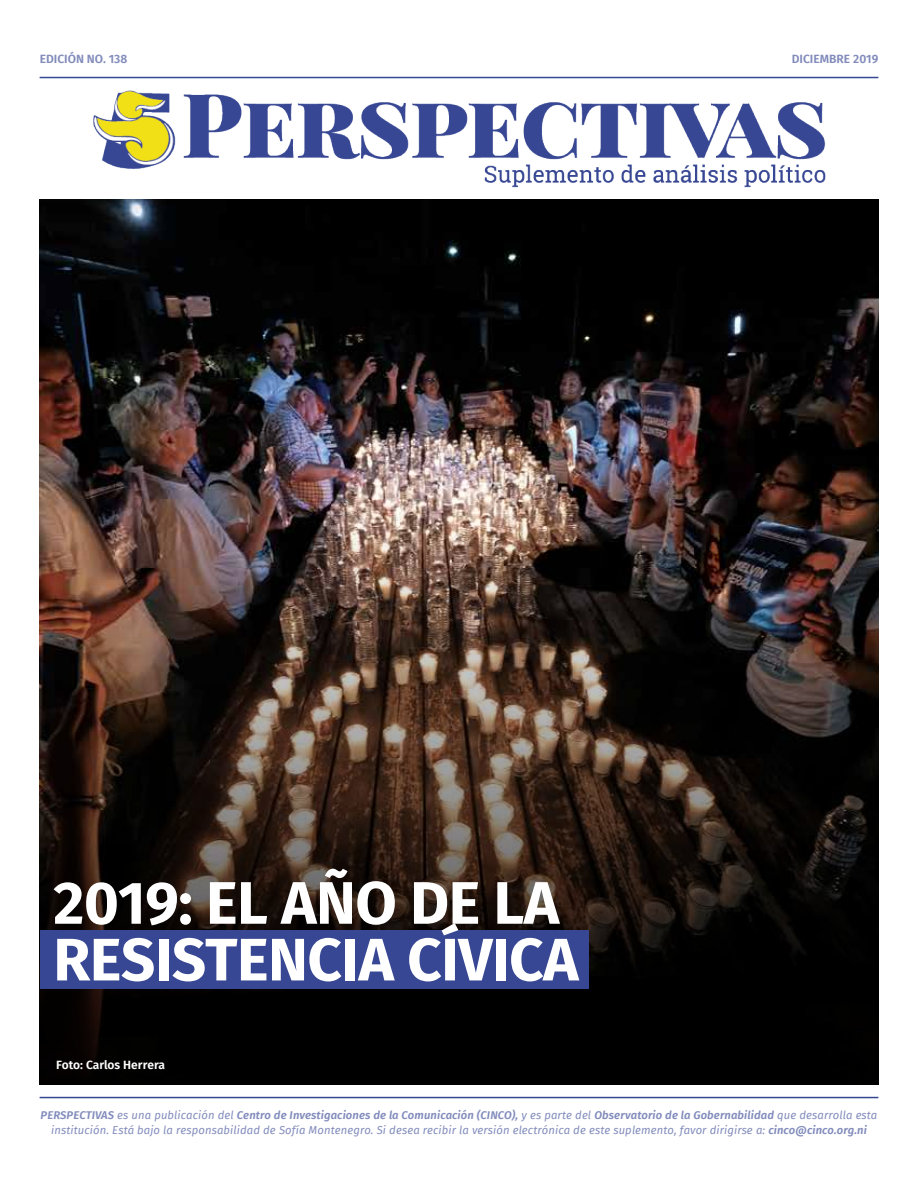
<style>
.page{position:relative;width:918px;height:1188px;background:#fff}
.page>*{position:absolute;margin:0;border:0;box-sizing:border-box;transform-origin:0 0}
.t1{font:700 60px/56.7px "Fira Sans";letter-spacing:-.01em;color:#fff}
.t2{font:600 12px "Fira Sans";color:#828cbc}
.t3{font:600 12px "Fira Sans";color:#fff}
.t4{font:italic 11.25px/15px "Fira Sans";letter-spacing:.01em;color:#828cbc;text-align:center}
.s1{font-weight:600}
</style>
<div class="page">
<img style="left:40px;top:199px;width:838px;height:325px">
<hr style="left:40px;top:77px;width:838px;height:1px;background:#354893">
<hr style="left:40px;top:1097px;width:838px;height:1px;background:#354893">
<img style="left:93px;top:90px;width:733px;height:98px">
<img style="left:40px;top:524px;width:838px;height:560px">
<div style="left:40px;top:930px;width:548px;height:59px;background:#374793"></div>
<p class="t2" style="left:40px;top:49px;width:89px">EDICIÓN NO. 138</p>
<p class="t2" style="left:792px;top:49px;width:88px">DICIEMBRE 2019</p>
<h1 class="t1" style="left:53px;top:870px;width:527px">2019: EL AÑO DE LA<br>RESISTENCIA CÍVICA</h1>
<p class="t3" style="left:56px;top:1055px;width:110px">Foto: Carlos Herrera</p>
<p class="t4" style="left:41px;top:1107px;width:838px"><span class="s1">PERSPECTIVAS</span> es una publicación del <span class="s1">Centro de Investigaciones de la Comunicación (CINCO),</span> y es parte del <span class="s1">Observatorio de la Gobernabilidad</span> que desarrolla esta institución. Está bajo la responsabilidad de Sofía Montenegro. Si desea recibir la versión electrónica de este suplemento, favor dirigirse a: <span class="s1">cinco@cinco.org.ni</span></p>
</div>
